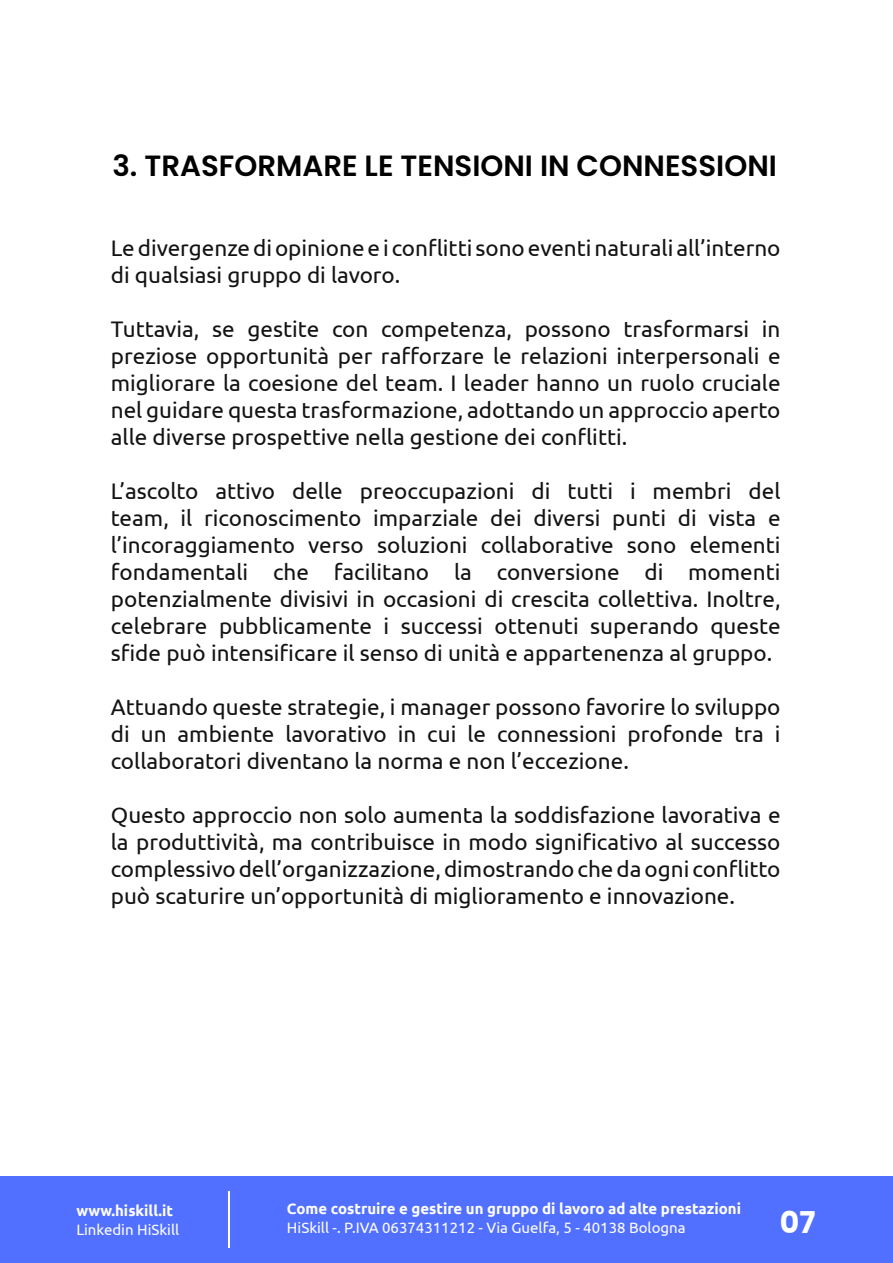
<style>
.page{position:relative;width:893px;height:1263px;background:#fff}
.page>*{position:absolute;margin:0;border:0;box-sizing:border-box;transform-origin:0 0}
.t1{font:700 30px "Poppins";color:#fff}
.t2{font:600 29.25px "Poppins";color:#000}
.t3{font:22.5px/27px "Ubuntu";color:#131313;text-align:justify}
.t4{font:700 15px "Ubuntu";color:#fff}
.t5{font:15px "Ubuntu";color:#fff}
</style>
<div class="page">
<div style="left:0;top:1177px;width:893px;height:86px;background:#5270ff"></div>
<hr style="left:228px;top:1192px;width:1px;height:56px;background:#fff">
<h2 class="t2" style="left:112px;top:149px;width:666px">3. TRASFORMARE LE TENSIONI IN CONNESSIONI</h2>
<p class="t3" style="left:111px;top:234px;width:671px">Le divergenze di opinione e i conflitti sono eventi naturali all’interno di qualsiasi gruppo di lavoro.</p>
<p class="t3" style="left:111px;top:315px;width:671px">Tuttavia, se gestite con competenza, possono trasformarsi in preziose opportunità per rafforzare le relazioni interpersonali e migliorare la coesione del team. I leader hanno un ruolo cruciale nel guidare questa trasformazione, adottando un approccio aperto alle diverse prospettive nella gestione dei conflitti.</p>
<p class="t3" style="left:111px;top:477px;width:671px">L’ascolto attivo delle preoccupazioni di tutti i membri del team, il riconoscimento imparziale dei diversi punti di vista e l’incoraggiamento verso soluzioni collaborative sono elementi fondamentali che facilitano la conversione di momenti potenzialmente divisivi in occasioni di crescita collettiva. Inoltre, celebrare pubblicamente i successi ottenuti superando queste sfide può intensificare il senso di unità e appartenenza al gruppo.</p>
<p class="t3" style="left:111px;top:693px;width:671px">Attuando queste strategie, i manager possono favorire lo sviluppo di un ambiente lavorativo in cui le connessioni profonde tra i collaboratori diventano la norma e non l’eccezione.</p>
<p class="t3" style="left:111px;top:801px;width:671px">Questo approccio non solo aumenta la soddisfazione lavorativa e la produttività, ma contribuisce in modo significativo al successo complessivo dell’organizzazione, dimostrando che da ogni conflitto può scaturire un’opportunità di miglioramento e innovazione.</p>
<p class="t4" style="left:76px;top:1201px;width:98px">www.hiskill.it</p>
<p class="t5" style="left:76px;top:1220px;width:104px">Linkedin HiSkill</p>
<p class="t4" style="left:287px;top:1199px;width:455px">Come costruire e gestire un gruppo di lavoro ad alte prestazioni</p>
<p class="t5" style="left:287px;top:1218px;width:400px">HiSkill -. P.IVA 06374311212 - Via Guelfa, 5 - 40138 Bologna</p>
<h1 class="t1" style="left:780px;top:1205px;width:37px">07</h1>
</div>
